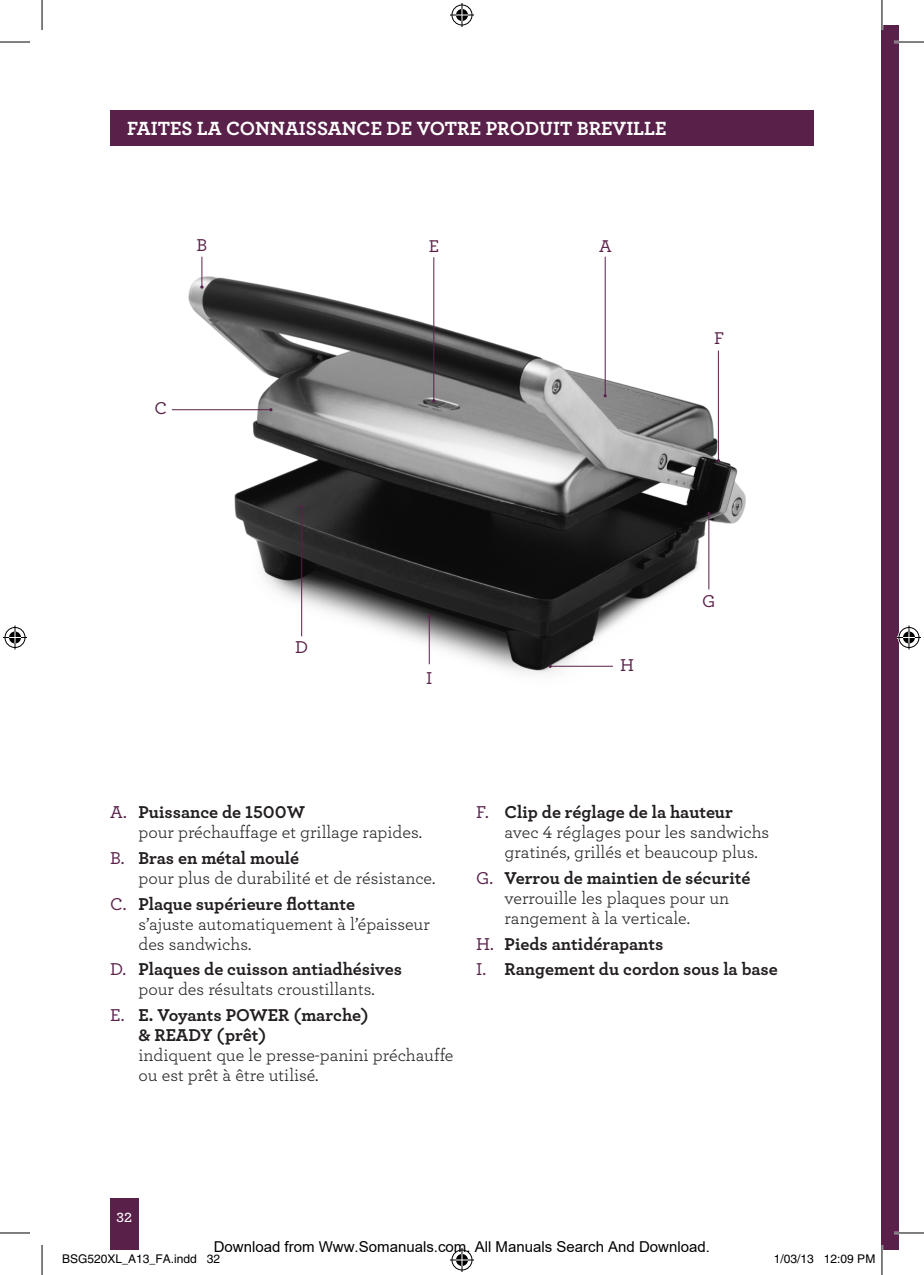
<style>
.page{position:relative;width:924px;height:1275px;background:#fff}
.page>*{position:absolute;margin:0;border:0;box-sizing:border-box;transform-origin:0 0}
.t1{font:20px "Archer Bold LF";color:#fff}
.t2{font:18px/20px "Archer Book LF";color:#231f20}
.t3{font:18px/20px "Archer Bold LF";color:#231f20}
.t4{font:18px "Archer Medium LF";color:#592049}
.t5{font:17.8px "Archer Medium LF";color:#592049}
.t6{font:15px "Arial";color:#000}
.t7{font:14px "Archer Semibold LF";color:#fff}
.t8{font:12px "Helvetica";color:#000}
.s1{font-family:"Archer Medium LF";color:#592049}
</style>
<div class="page">
<div style="left:110px;top:1199px;width:28px;height:51px;background:#592049"></div>
<div style="left:881px;top:25px;width:17px;height:1225px;background:#592049"></div>
<div style="left:110px;top:110px;width:703px;height:36px;background:#592049"></div>
<img style="left:181px;top:271px;width:565px;height:402px">
<hr style="left:301px;top:507px;width:1px;height:129px;background:#592049">
<hr style="left:428px;top:616px;width:1px;height:48px;background:#592049">
<hr style="left:708px;top:513px;width:1px;height:76px;background:#592049">
<hr style="left:604px;top:257px;width:1px;height:139px;background:#592049">
<hr style="left:717px;top:350px;width:1px;height:111px;background:#592049">
<hr style="left:433px;top:257px;width:1px;height:144px;background:#592049">
<hr style="left:201px;top:257px;width:1px;height:30px;background:#592049">
<hr style="left:172px;top:409px;width:99px;height:1px;background:#592049">
<hr style="left:550px;top:666px;width:62px;height:1px;background:#592049">
<hr style="left:893px;top:41px;width:30px;height:2px;background:#fff">
<hr style="left:893px;top:1231px;width:30px;height:3px;background:#fff">
<hr style="left:0;top:42px;width:30px;height:1px;background:#000">
<hr style="left:893px;top:42px;width:30px;height:1px;background:#000">
<hr style="left:0;top:1232px;width:30px;height:1px;background:#000">
<hr style="left:893px;top:1232px;width:30px;height:1px;background:#000">
<hr style="left:42px;top:0;width:1px;height:30px;background:#000">
<hr style="left:42px;top:1245px;width:1px;height:30px;background:#000">
<hr style="left:881px;top:0;width:1px;height:30px;background:#000">
<hr style="left:881px;top:1245px;width:1px;height:30px;background:#000">
<svg style="left:450px;top:3px;width:24px;height:24px"></svg>
<svg style="left:450px;top:1248px;width:24px;height:24px"></svg>
<svg style="left:3px;top:625px;width:24px;height:24px"></svg>
<svg style="left:897px;top:625px;width:23px;height:24px"></svg>
<p class="t1" style="left:127px;top:115px;width:83px">PAge he</p>
<p class="t1" style="left:127px;top:115px;width:12px">Faites</p>
<p class="t1" style="left:197px;top:115px;width:91px">laader.....</p>
<p class="t1" style="left:226px;top:115px;width:14px">connaissance</p>
<p class="t1" style="left:386px;top:115px;width:57px">de votre</p>
<p class="t1" style="left:485px;top:115px;width:182px">PRODUIT BREVILLE</p>
<p class="t4" style="left:196px;top:234px;width:12px">B</p>
<p class="t4" style="left:154px;top:397px;width:14px">C</p>
<p class="t5" style="left:428px;top:235px;width:12px">E</p>
<p class="t5" style="left:599px;top:234px;width:14px">A</p>
<p class="t5" style="left:714px;top:327px;width:12px">F</p>
<p class="t4" style="left:295px;top:636px;width:15px">D</p>
<p class="t4" style="left:426px;top:667px;width:8px">I</p>
<p class="t4" style="left:620px;top:653px;width:15px">H</p>
<p class="t4" style="left:702px;top:590px;width:15px">G</p>
<p class="t3" style="left:110px;top:802px;width:196px"><span class="s1">A.</span> Puissance de 1500W</p>
<p class="t2" style="left:138px;top:822px;width:285px">pour préchauffage et grillage rapides.</p>
<p class="t3" style="left:110px;top:847px;width:190px"><span class="s1">B.</span> Bras en métal moulé</p>
<p class="t2" style="left:138px;top:867px;width:298px">pour plus de durabilité et de résistance.</p>
<p class="t3" style="left:110px;top:893px;width:246px"><span class="s1">C.</span> Plaque supérieure flottante</p>
<p class="t2" style="left:138px;top:913px;width:293px">s’ajuste automatiquement à l’épaisseur des sandwichs.</p>
<p class="t3" style="left:110px;top:959px;width:293px"><span class="s1">D.</span> Plaques de cuisson antiadhésives</p>
<p class="t2" style="left:138px;top:979px;width:238px">pour des résultats croustillants.</p>
<p class="t3" style="left:138px;top:1004px;width:232px;text-indent:-28px"><span class="s1">E.</span> E. Voyants POWER (marche) &amp; READY (prêt)</p>
<p class="t2" style="left:138px;top:1044px;width:316px">indiquent que le presse-panini préchauffe ou est prêt à être utilisé.</p>
<p class="t3" style="left:476px;top:802px;width:258px"><span class="s1">F.</span> Clip de réglage de la hauteur</p>
<p class="t2" style="left:504px;top:822px;width:266px">avec 4 réglages pour les sandwichs gratinés, grillés et beaucoup plus.</p>
<p class="t3" style="left:476px;top:867px;width:275px"><span class="s1">G.</span> Verrou de maintien de sécurité</p>
<p class="t2" style="left:504px;top:887px;width:226px">verrouille les plaques pour un rangement à la verticale.</p>
<p class="t3" style="left:476px;top:930px;width:303px;line-height:25.6px"><span class="s1">H.</span> Pieds antidérapants<br><span class="s1">I.</span> Rangement du cordon sous la base</p>
<p class="t7" style="left:116px;top:1208px;width:17px">32</p>
<p class="t6" style="left:214px;top:1238px;width:497px">Download from Www.Somanuals.com. All Manuals Search And Download.</p>
<p class="t8" style="left:62px;top:1251px;width:160px">BSG520XL_A13_FA.indd 32</p>
<p class="t8" style="left:773px;top:1251px;width:103px">1/03/13 12:09 PM</p>
</div>
